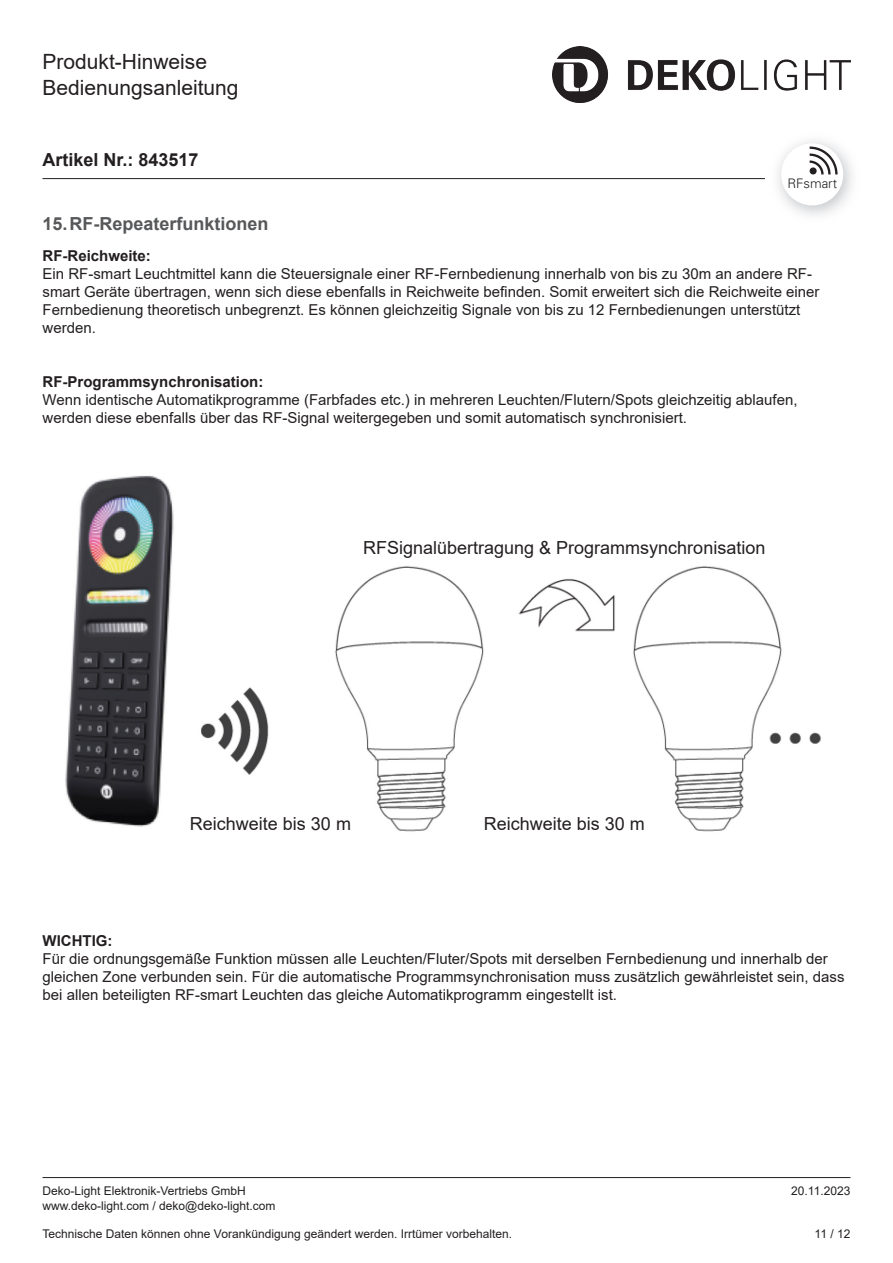
<style>
.page{position:relative;width:893px;height:1263px;background:#fff}
.page>*{position:absolute;margin:0;border:0;box-sizing:border-box;transform-origin:0 0}
.t1{font:21px/25.2px "Arial";color:#231f20}
.Lauftext{font:18px "Arial";color:#231f20}
.t2{font:700 18px "Arial";color:#57585a}
.t3{font:700 18px "Arial";color:#231f20}
.Lauftext-2{font:15px/18px "Arial";color:#231f20}
.Lauftext-3{font:700 15px "Arial";color:#231f20}
.t4{font:300 13.2px "Univers";color:#231f20}
.t5{font:12px "Arial";color:#231f20}
</style>
<div class="page">
<hr style="left:43px;top:178px;width:807px;height:1px;background:#231f20">
<hr style="left:43px;top:1177px;width:807px;height:1px;background:#231f20">
<img style="left:553px;top:46px;width:297px;height:56px">
<img style="left:765px;top:140px;width:87px;height:75px">
<div style="left:781px;top:143px;width:62px;height:62px;background:#fff;border-radius:50%"></div>
<svg style="left:810px;top:146px;width:28px;height:28px"></svg>
<img style="left:65px;top:475px;width:756px;height:357px">
<h1 class="t1" style="left:43px;top:49px;width:198px">Produkt-Hinweise<br>Bedienungsanleitung</h1>
<p class="t3" style="left:43px;top:147px;width:158px">Artikel Nr.: 843517</p>
<p class="t4" style="left:787px;top:175px;width:51px">RFsmart</p>
<p class="t2" style="left:43px;top:211px;width:228px">15.RF-Repeaterfunktionen</p>
<p class="Lauftext-3" style="left:43px;top:245px;width:110px">RF-Reichweite:</p>
<p class="Lauftext-2" style="left:43px;top:264px;width:778px">Ein RF-smart Leuchtmittel kann die Steuersignale einer RF-Fernbedienung innerhalb von bis zu 30m an andere RF&shy;smart Geräte übertragen, wenn sich diese ebenfalls in Reichweite befinden. Somit erweitert sich die Reichweite einer Fernbedienung theoretisch unbegrenzt. Es können gleichzeitig Signale von bis zu 12 Fernbedienungen unterstützt werden.</p>
<p class="Lauftext-3" style="left:43px;top:371px;width:222px">RF-Programmsynchronisation:</p>
<p class="Lauftext-2" style="left:43px;top:390px;width:757px">Wenn identische Automatikprogramme (Farbfades etc.) in mehreren Leuchten/Flutern/Spots gleichzeitig ablaufen, werden diese ebenfalls über das RF-Signal weitergegeben und somit automatisch synchronisiert.</p>
<p class="Lauftext" style="left:363px;top:535px;width:404px">RFSignalübertragung &amp; Programmsynchronisation</p>
<p class="Lauftext" style="left:190px;top:811px;width:163px">Reichweite bis 30 m</p>
<p class="Lauftext" style="left:484px;top:811px;width:163px">Reichweite bis 30 m</p>
<p class="Lauftext-3" style="left:43px;top:930px;width:71px">WICHTIG:</p>
<p class="Lauftext-2" style="left:43px;top:950px;width:803px">Für die ordnungsgemäße Funktion müssen alle Leuchten/Fluter/Spots mit derselben Fernbedienung und innerhalb der gleichen Zone verbunden sein. Für die automatische Programmsynchronisation muss zusätzlich gewährleistet sein, dass bei allen beteiligten RF-smart Leuchten das gleiche Automatikprogramm eingestellt ist.</p>
<p class="t5" style="left:43px;top:1183px;width:205px">Deko-Light Elektronik-Vertriebs GmbH</p>
<p class="t5" style="left:791px;top:1183px;width:61px">20.11.2023</p>
<p class="t5" style="left:43px;top:1197px;width:234px">www.deko-light.com / deko@deko-light.com</p>
<p class="t5" style="left:43px;top:1226px;width:471px">Technische Daten können ohne Vorankündigung geändert werden. Irrtümer vorbehalten.</p>
<p class="t5" style="left:815px;top:1226px;width:37px">11 / 12</p>
</div>
